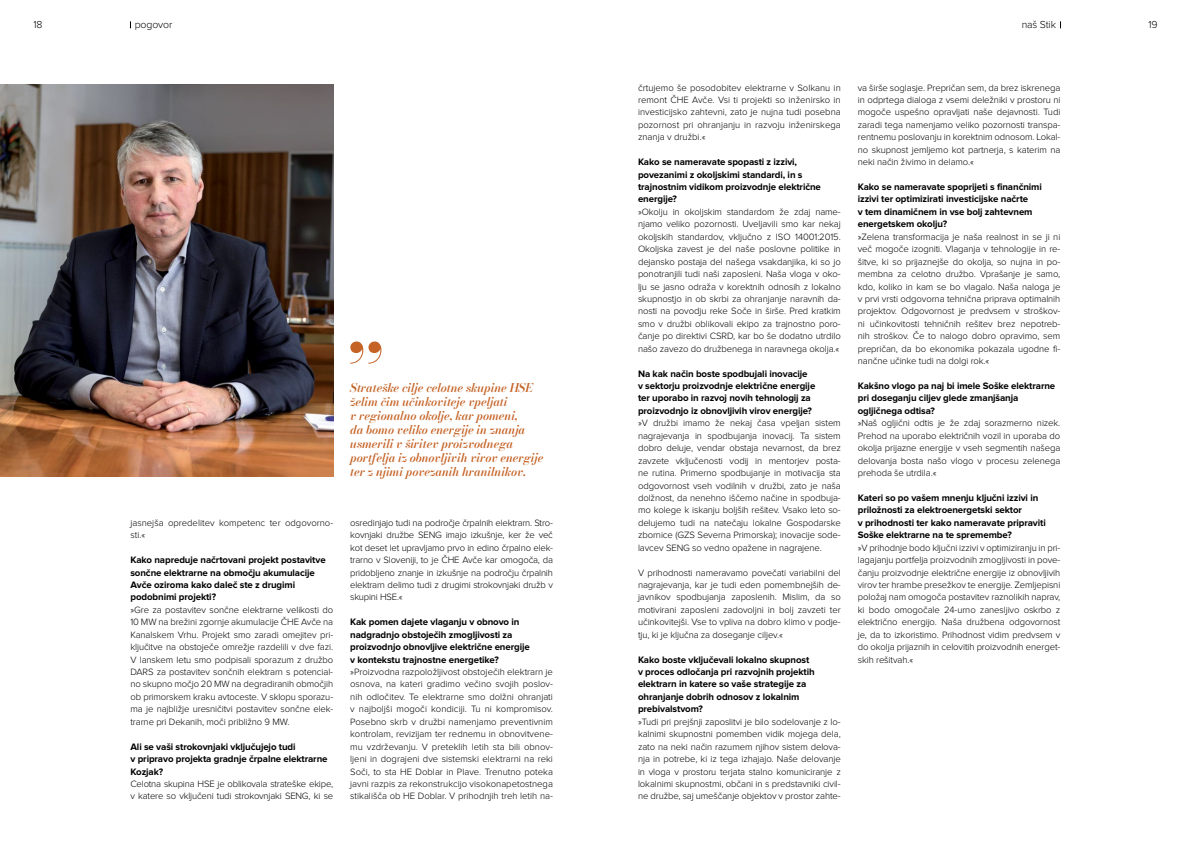
<style>
.page{position:relative;width:1191px;height:842px;background:#fff}
.page>*{position:absolute;margin:0;border:0;box-sizing:border-box;transform-origin:0 0}
.t1{font:italic 600 12px/14px "Bodoni Moda 18 pt";letter-spacing:-.01em;color:#c56326}
.t2{font:300 10.5px "Proxima Nova";letter-spacing:-.01em;color:#000}
.t3{font:700 9.7px/12.4px "Proxima Nova";letter-spacing:-.01em;color:#000}
.t4{font:300 9.5px/12.4px "Proxima Nova";letter-spacing:-.01em;color:#000;text-align:justify}
</style>
<div class="page">
<svg style="left:350px;top:341px;width:31px;height:23px"></svg>
<img style="left:0;top:84px;width:333px;height:392px">
<p class="t2" style="left:33px;top:20px;width:11px">18</p>
<p class="t2" style="left:135px;top:20px;width:39px">pogovor</p>
<p class="t2" style="left:1021px;top:20px;width:36px">naš Stik</p>
<p class="t2" style="left:1148px;top:20px;width:11px">19</p>
<p class="t1" style="left:350px;top:381px;width:195px">Strateške cilje celotne skupine HSE želim čim učinkoviteje vpeljati<br>v regionalno okolje, kar pomeni,<br>da bomo veliko energije in znanja usmerili v širitev proizvodnega portfelja iz obnovljivih virov energije ter z njimi povezanih hranilnikov.</p>
<p class="t4" style="left:130px;top:517px;width:204px">jasnejša opredelitev kompetenc ter odgovorno&shy;sti.«</p>
<p class="t3" style="left:130px;top:554px;width:197px">Kako napreduje načrtovani projekt postavitve sončne elektrarne na območju akumulacije Avče oziroma kako daleč ste z drugimi podobnimi projekti?</p>
<p class="t4" style="left:130px;top:604px;width:204px">»Gre za postavitev sončne elektrarne velikosti do 10 MW na brežini zgornje akumulacije ČHE Avče na Kanalskem Vrhu. Projekt smo zaradi omejitev pri&shy;ključitve na obstoječe omrežje razdelili v dve fazi.<br>V lanskem letu smo podpisali sporazum z družbo DARS za postavitev sončnih elektrarn s potencial&shy;no skupno močjo 20 MW na degradiranih območjih ob primorskem kraku avtoceste. V sklopu sporazu&shy;ma je najbližje uresničitvi postavitev sončne elek&shy;trarne pri Dekanih, moči približno 9 MW.</p>
<p class="t3" style="left:130px;top:741px;width:199px">Ali se vaši strokovnjaki vključujejo tudi<br>v pripravo projekta gradnje črpalne elektrarne<br>Kozjak?</p>
<p class="t4" style="left:130px;top:778px;width:204px">Celotna skupina HSE je oblikovala strateške ekipe, v katere so vključeni tudi strokovnjaki SENG, ki se</p>
<p class="t4" style="left:350px;top:517px;width:204px">osredinjajo tudi na področje črpalnih elektrarn. Stro&shy;kovnjaki družbe SENG imajo izkušnje, ker že več kot deset let upravljamo prvo in edino črpalno elek&shy;trarno v Sloveniji, to je ČHE Avče kar omogoča, da pridobljeno znanje in izkušnje na področju črpalnih elektrarn delimo tudi z drugimi strokovnjaki družb v skupini HSE.«</p>
<p class="t3" style="left:350px;top:616px;width:181px">Kak pomen dajete vlaganju v obnovo in nadgradnjo obstoječih zmogljivosti za proizvodnjo obnovljive električne energije v kontekstu trajnostne energetike?</p>
<p class="t4" style="left:350px;top:666px;width:204px">»Proizvodna razpoložljivost obstoječih elektrarn je osnova, na kateri gradimo večino svojih poslov&shy;nih odločitev. Te elektrarne smo dolžni ohranjati v najboljši mogoči kondiciji. Tu ni kompromisov.<br>Posebno skrb v družbi namenjamo preventivnim kontrolam, revizijam ter rednemu in obnovitvene&shy;mu vzdrževanju. V preteklih letih sta bili obnov&shy;ljeni in dograjeni dve sistemski elektrarni na reki Soči, to sta HE Doblar in Plave. Trenutno poteka javni razpis za rekonstrukcijo visokonapetostnega stikališča ob HE Doblar. V prihodnjih treh letih na-</p>
<p class="t4" style="left:638px;top:82px;width:204px">črtujemo še posodobitev elektrarne v Solkanu in remont ČHE Avče. Vsi ti projekti so inženirsko in investicijsko zahtevni, zato je nujna tudi posebna pozornost pri ohranjanju in razvoju inženirskega znanja v družbi.«</p>
<p class="t3" style="left:638px;top:156px;width:184px">Kako se nameravate spopasti z izzivi, povezanimi z okoljskimi standardi, in s trajnostnim vidikom proizvodnje električne energije?</p>
<p class="t4" style="left:638px;top:206px;width:204px">»Okolju in okoljskim standardom že zdaj name&shy;njamo veliko pozornosti. Uveljavili smo kar nekaj okoljskih standardov, vključno z ISO 14001:2015.<br>Okoljska zavest je del naše poslovne politike in dejansko postaja del našega vsakdanjika, ki so jo ponotranjili tudi naši zaposleni. Naša vloga v oko&shy;lju se jasno odraža v korektnih odnosih z lokalno skupnostjo in ob skrbi za ohranjanje naravnih da&shy;nosti na povodju reke Soče in širše. Pred kratkim smo v družbi oblikovali ekipo za trajnostno poro&shy;čanje po direktivi CSRD, kar bo še dodatno utrdilo našo zavezo do družbenega in naravnega okolja.«</p>
<p class="t3" style="left:638px;top:368px;width:179px">Na kak način boste spodbujali inovacije<br>v sektorju proizvodnje električne energije ter uporabo in razvoj novih tehnologij za proizvodnjo iz obnovljivih virov energije?</p>
<p class="t4" style="left:638px;top:417px;width:204px">»V družbi imamo že nekaj časa vpeljan sistem nagrajevanja in spodbujanja inovacij. Ta sistem dobro deluje, vendar obstaja nevarnost, da brez zavzete vključenosti vodij in mentorjev posta&shy;ne rutina. Primerno spodbujanje in motivacija sta odgovornost vseh vodilnih v družbi, zato je naša dolžnost, da nenehno iščemo načine in spodbuja&shy;mo kolege k iskanju boljših rešitev. Vsako leto so&shy;delujemo tudi na natečaju lokalne Gospodarske zbornice (GZS Severna Primorska); inovacije sode&shy;lavcev SENG so vedno opažene in nagrajene.</p>
<p class="t4" style="left:638px;top:567px;width:204px">V prihodnosti nameravamo povečati variabilni del nagrajevanja, kar je tudi eden pomembnejših de&shy;javnikov spodbujanja zaposlenih. Mislim, da so motivirani zaposleni zadovoljni in bolj zavzeti ter učinkovitejši. Vse to vpliva na dobro klimo v podje&shy;tju, ki je ključna za doseganje ciljev.«</p>
<p class="t3" style="left:638px;top:654px;width:178px">Kako boste vključevali lokalno skupnost v proces odločanja pri razvojnih projektih elektrarn in katere so vaše strategije za ohranjanje dobrih odnosov z lokalnim prebivalstvom?</p>
<p class="t4" style="left:638px;top:716px;width:204px">»Tudi pri prejšnji zaposlitvi je bilo sodelovanje z lo&shy;kalnimi skupnostni pomemben vidik mojega dela, zato na neki način razumem njihov sistem delova&shy;nja in potrebe, ki iz tega izhajajo. Naše delovanje in vloga v prostoru terjata stalno komuniciranje z lokalnimi skupnostmi, občani in s predstavniki civil&shy;ne družbe, saj umeščanje objektov v prostor zahte-</p>
<p class="t4" style="left:857px;top:82px;width:204px">va širše soglasje. Prepričan sem, da brez iskrenega in odprtega dialoga z vsemi deležniki v prostoru ni mogoče uspešno opravljati naše dejavnosti. Tudi zaradi tega namenjamo veliko pozornosti transpa&shy;rentnemu poslovanju in korektnim odnosom. Lokal&shy;no skupnost jemljemo kot partnerja, s katerim na neki način živimo in delamo.«</p>
<p class="t3" style="left:857px;top:181px;width:186px">Kako se nameravate spoprijeti s finančnimi izzivi ter optimizirati investicijske načrte<br>v tem dinamičnem in vse bolj zahtevnem energetskem okolju?</p>
<p class="t4" style="left:857px;top:231px;width:204px">»Zelena transformacija je naša realnost in se ji ni več mogoče izogniti. Vlaganja v tehnologije in re&shy;šitve, ki so prijaznejše do okolja, so nujna in po&shy;membna za celotno družbo. Vprašanje je samo, kdo, koliko in kam se bo vlagalo. Naša naloga je v prvi vrsti odgovorna tehnična priprava optimalnih projektov. Odgovornost je predvsem v stroškov&shy;ni učinkovitosti tehničnih rešitev brez nepotreb&shy;nih stroškov. Če to nalogo dobro opravimo, sem prepričan, da bo ekonomika pokazala ugodne fi&shy;nančne učinke tudi na dolgi rok.«</p>
<p class="t3" style="left:857px;top:380px;width:199px">Kakšno vlogo pa naj bi imele Soške elektrarne pri doseganju ciljev glede zmanjšanja ogljičnega odtisa?</p>
<p class="t4" style="left:857px;top:417px;width:204px">»Naš ogljični odtis je že zdaj sorazmerno nizek.<br>Prehod na uporabo električnih vozil in uporaba do okolja prijazne energije v vseh segmentih našega delovanja bosta našo vlogo v procesu zelenega prehoda še utrdila.«</p>
<p class="t3" style="left:857px;top:492px;width:189px">Kateri so po vašem mnenju ključni izzivi in priložnosti za elektroenergetski sektor<br>v prihodnosti ter kako nameravate pripraviti Soške elektrarne na te spremembe?</p>
<p class="t4" style="left:857px;top:542px;width:204px">»V prihodnje bodo ključni izzivi v optimiziranju in pri&shy;lagajanju portfelja proizvodnih zmogljivosti in pove&shy;čanju proizvodnje električne energije iz obnovljivih virov ter hrambe presežkov te energije. Zemljepisni položaj nam omogoča postavitev raznolikih naprav, ki bodo omogočale 24-urno zanesljivo oskrbo z električno energijo. Naša družbena odgovornost je, da to izkoristimo. Prihodnost vidim predvsem v do okolja prijaznih in celovitih proizvodnih energet&shy;skih rešitvah.«</p>
</div>
